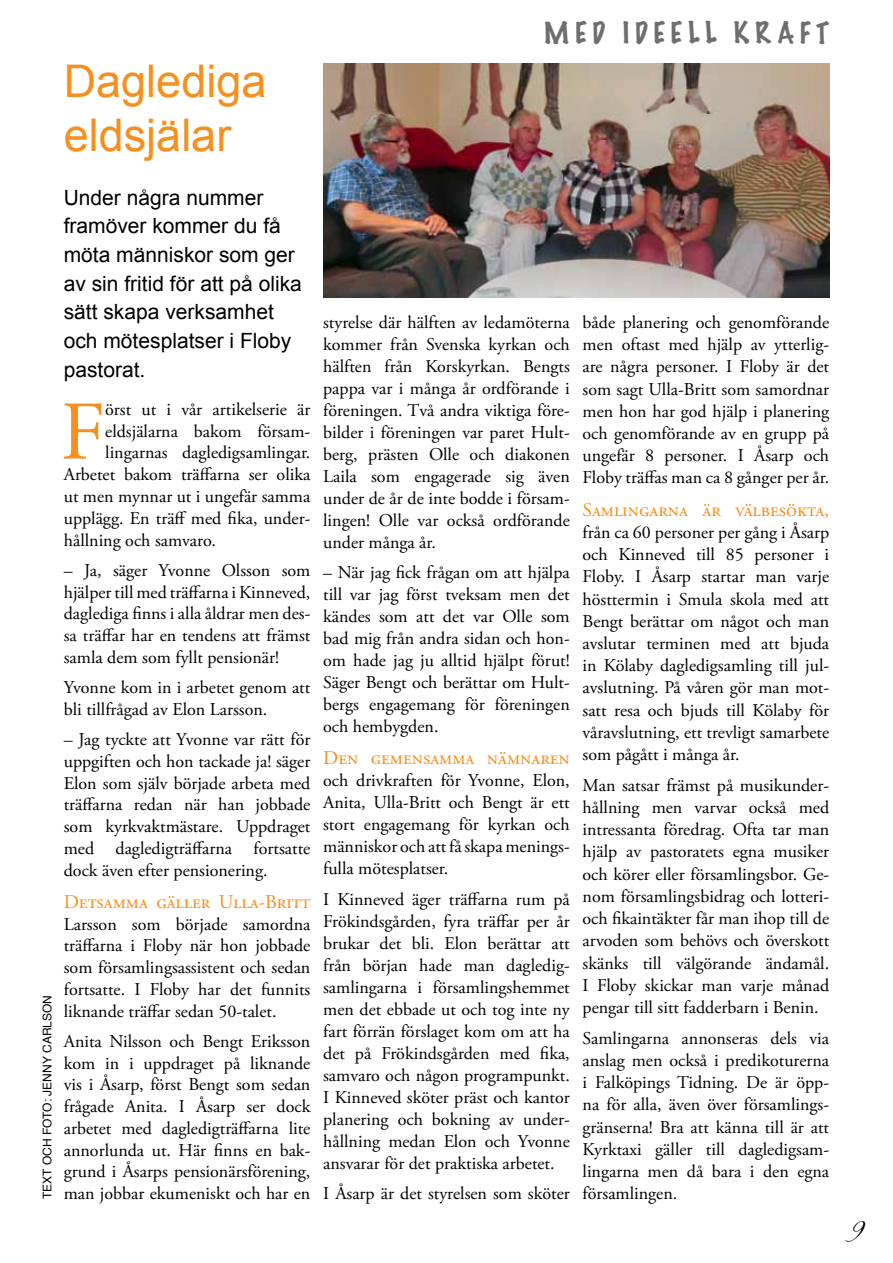
<style>
.page{position:relative;width:893px;height:1263px;background:#fff}
.page>*{position:absolute;margin:0;border:0;box-sizing:border-box;transform-origin:0 0}
.t1{font:83.1px "Adobe Garamond Pro";color:#f78f1e}
.t2{font:45px/54px "Arial";color:#f78f1e}
.t3{font:100 27px "Marker Felt";letter-spacing:.2em;color:#6d6e71}
.t4{font:21px/28.7px "Arial";color:#000}
.t5{font:19.5px "Adobe Garamond Pro";color:#f78f1e}
.t6{font:18px/22.2px "Adobe Garamond Pro";color:#000;text-align:justify}
.t7{font:18px "Zapfino";color:#000}
.t8{font:12px "Helvetica";color:#000}
</style>
<div class="page">
<img style="left:323px;top:64px;width:506px;height:234px">
<p class="t8" style="left:38px;top:1199px;width:206px;rotate:-90deg">Text och foto: Jenny Carlson</p>
<h2 class="t2" style="left:64px;top:54px;width:204px">Daglediga eldsjälar</h2>
<p class="t4" style="left:64px;top:183px;width:240px">Under några nummer framöver kommer du få möta människor som ger av sin fritid för att på olika sätt skapa verksamhet och mötesplatser i Floby pastorat.</p>
<h1 class="t1" style="left:60px;top:382px;width:46px">F</h1>
<p class="t6" style="left:105px;top:399px;width:207px">örst ut i vår artikelserie är</p>
<p class="t6" style="left:105px;top:421px;width:207px">eldsjälarna bakom försam-</p>
<p class="t6" style="left:105px;top:442px;width:207px">lingarnas dagledigsamlingar.</p>
<p class="t6" style="left:64px;top:464px;width:248px">Arbetet bakom träffarna ser olika</p>
<p class="t6" style="left:64px;top:486px;width:248px">ut men mynnar ut i ungefär samma</p>
<p class="t6" style="left:64px;top:508px;width:248px">upplägg. En träff med fika, under-</p>
<p class="t6" style="left:64px;top:529px;width:154px">hållning och samvaro.</p>
<p class="t6" style="left:64px;top:560px;width:248px;line-height:21.8px">– Ja, säger Yvonne Olsson som hjälper till med träffarna i Kinneved, daglediga finns i alla åldrar men des&shy;sa träffar har en tendens att främst samla dem som fyllt pensionär!</p>
<p class="t6" style="left:64px;top:677px;width:248px;line-height:21.8px">Yvonne kom in i arbetet genom att bli tillfrågad av Elon Larsson.</p>
<p class="t6" style="left:64px;top:729px;width:248px;line-height:21.8px">– Jag tyckte att Yvonne var rätt för uppgiften och hon tackade ja! säger Elon som själv började arbeta med träffarna redan när han jobbade som kyrkvaktmästare. Uppdraget med dagledigträffarna fortsatte dock även efter pensionering.</p>
<p class="t5" style="left:64px;top:890px;width:248px">Detsamma gäller Ulla-Britt</p>
<p class="t6" style="left:64px;top:913px;width:248px;line-height:21.8px">Larsson som började samordna träffarna i Floby när hon jobbade som församlingsassistent och sedan fortsatte. I Floby har det funnits liknande träffar sedan 50-talet.</p>
<p class="t6" style="left:64px;top:1031px;width:249px;line-height:21.8px">Anita Nilsson och Bengt Eriksson kom in i uppdraget på liknande vis i Åsarp, först Bengt som sedan frågade Anita. I Åsarp ser dock arbetet med dagledigträffarna lite annorlunda ut. Här finns en bak&shy;grund i Åsarps pensionärsförening, man jobbar ekumeniskt och har en</p>
<h3 class="t3" style="left:544px;top:11px;width:126px">MED IDEELL</h3>
<h3 class="t3" style="left:734px;top:11px;width:21px">KRA</h3>
<h3 class="t3" style="left:799px;top:11px;width:31px">FT</h3>
<p class="t6" style="left:323px;top:312px;width:248px">styrelse där hälften av ledamöterna kommer från Svenska kyrkan och hälften från Korskyrkan. Bengts pappa var i många år ordförande i föreningen. Två andra viktiga före&shy;bilder i föreningen var paret Hult&shy;berg, prästen Olle och diakonen Laila som engagerade sig även under de år de inte bodde i försam&shy;lingen! Olle var också ordförande under många år.</p>
<p class="t6" style="left:323px;top:562px;width:248px">– När jag fick frågan om att hjälpa till var jag först tveksam men det kändes som att det var Olle som bad mig från andra sidan och hon&shy;om hade jag ju alltid hjälpt förut!<br>Säger Bengt och berättar om Hult&shy;bergs engagemang för föreningen och hembygden.</p>
<p class="t5" style="left:323px;top:746px;width:248px">Den gemensamma nämnaren</p>
<p class="t6" style="left:323px;top:770px;width:248px">och drivkraften för Yvonne, Elon, Anita, Ulla-Britt och Bengt är ett stort engagemang för kyrkan och människor och att få skapa menings&shy;fulla mötesplatser.</p>
<p class="t6" style="left:323px;top:889px;width:248px">I Kinneved äger träffarna rum på Frökindsgården, fyra träffar per år brukar det bli. Elon berättar att från början hade man dagledig&shy;samlingarna i församlingshemmet men det ebbade ut och tog inte ny fart förrän förslaget kom om att ha det på Frökindsgården med fika, samvaro och någon programpunkt.<br>I Kinneved sköter präst och kantor planering och bokning av under&shy;hållning medan Elon och Yvonne ansvarar för det praktiska arbetet.</p>
<p class="t6" style="left:323px;top:1183px;width:248px">I Åsarp är det styrelsen som sköter</p>
<p class="t6" style="left:583px;top:312px;width:248px">både planering och genomförande men oftast med hjälp av ytterlig&shy;are några personer. I Floby är det som sagt Ulla-Britt som samordnar men hon har god hjälp i planering och genomförande av en grupp på ungefär 8 personer. I Åsarp och Floby träffas man ca 8 gånger per år.</p>
<p class="t5" style="left:583px;top:498px;width:248px">Samlingarna är välbesökta,</p>
<p class="t6" style="left:583px;top:522px;width:248px">från ca 60 personer per gång i Åsarp och Kinneved till 85 personer i Floby. I Åsarp startar man varje hösttermin i Smula skola med att Bengt berättar om något och man avslutar terminen med att bjuda in Kölaby dagledigsamling till jul&shy;avslutning. På våren gör man mot&shy;satt resa och bjuds till Kölaby för våravslutning, ett trevligt samarbete som pågått i många år.</p>
<p class="t6" style="left:583px;top:775px;width:248px">Man satsar främst på musikunder&shy;hållning men varvar också med intressanta föredrag. Ofta tar man hjälp av pastoratets egna musiker och körer eller församlingsbor. Ge&shy;nom församlingsbidrag och lotteri&shy;och fikaintäkter får man ihop till de arvoden som behövs och överskott skänks till välgörande ändamål.<br>I Floby skickar man varje månad pengar till sitt fadderbarn i Benin.</p>
<p class="t6" style="left:583px;top:1027px;width:248px">Samlingarna annonseras dels via anslag men också i predikoturerna i Falköpings Tidning. De är öpp&shy;na för alla, även över församlings&shy;gränserna! Bra att känna till är att Kyrktaxi gäller till dagledigsam&shy;lingarna men då bara i den egna församlingen.</p>
<p class="t7" style="left:846px;top:1224px;width:17px">9</p>
</div>
